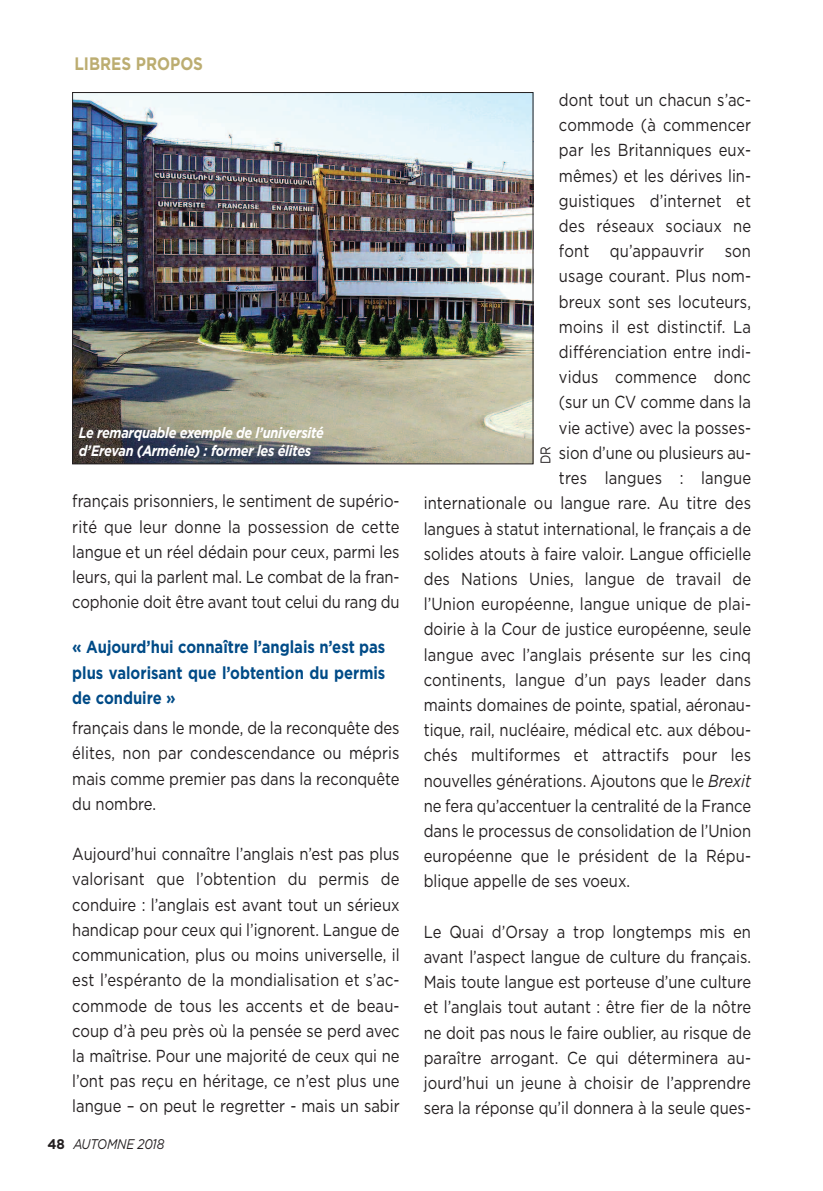
<style>
.page{position:relative;width:823px;height:1191px;background:#fff}
.page>*{position:absolute;margin:0;border:0;box-sizing:border-box;transform-origin:0 0}
.t1{font:700 18px "Gotham";color:#bcad71;scale:.85 1}
.t2{font:17.4px/25.2px "Gotham";color:#231f20;text-align:justify;scale:.85 1}
.t3{font:700 17.4px/25.2px "Gotham";color:#004b87;text-align:justify;scale:.85 1}
.t4{font:italic 700 15px/18px "Gotham";letter-spacing:-.02em;color:#fff;scale:.85 1}
.t5{font:italic 14px "Gotham";letter-spacing:-.015em;color:#231f20;scale:.85 1}
.t6{font:14px "Gotham";color:#231f20;scale:.85 1}
.s1{font-weight:700;font-style:normal}
.s2{font-style:italic}
</style>
<div class="page">
<img style="left:74px;top:94px;width:457px;height:368px">
<p class="t1" style="left:74px;top:53px;width:153px">LIBRES PROPOS</p>
<p class="t4" style="left:79px;top:424px;width:289px">Le remarquable exemple de l’université d’Erevan (Arménie) : former les élites</p>
<p class="t2" style="left:72px;top:489px;width:386px">français prisonniers, le sentiment de supério&shy;rité que leur donne la possession de cette langue et un réel dédain pour ceux, parmi les leurs, qui la parlent mal. Le combat de la fran&shy;cophonie doit être avant tout celui du rang du</p>
<p class="t3" style="left:72px;top:635px;width:369px">« Aujourd’hui connaître l’anglais n’est pas plus valorisant que l’obtention du permis de conduire »</p>
<p class="t2" style="left:72px;top:715px;width:386px">français dans le monde, de la reconquête des élites, non par condescendance ou mépris mais comme premier pas dans la reconquête du nombre.</p>
<p class="t2" style="left:72px;top:841px;width:386px">Aujourd’hui connaître l’anglais n’est pas plus valorisant que l’obtention du permis de conduire : l’anglais est avant tout un sérieux handicap pour ceux qui l’ignorent. Langue de communication, plus ou moins universelle, il est l’espéranto de la mondialisation et s’ac&shy;commode de tous les accents et de beau&shy;coup d’à peu près où la pensée se perd avec la maîtrise. Pour une majorité de ceux qui ne l’ont pas reçu en héritage, ce n’est plus une langue – on peut le regretter - mais un sabir</p>
<p class="t5" style="left:48px;top:1136px;width:139px"><span class="s1">48</span> AUTOMNE 2018</p>
<p class="t2" style="left:558px;top:87px;width:227px">dont tout un chacun s’ac-</p>
<p class="t2" style="left:558px;top:113px;width:227px">commode (à commencer</p>
<p class="t2" style="left:558px;top:138px;width:227px">par les Britanniques eux-</p>
<p class="t2" style="left:558px;top:163px;width:227px">mêmes) et les dérives lin-</p>
<p class="t2" style="left:558px;top:188px;width:227px">guistiques d’internet et</p>
<p class="t2" style="left:558px;top:213px;width:227px">des réseaux sociaux ne</p>
<p class="t2" style="left:558px;top:239px;width:227px">font qu’appauvrir son</p>
<p class="t2" style="left:558px;top:264px;width:227px">usage courant. Plus nom-</p>
<p class="t2" style="left:558px;top:289px;width:227px">breux sont ses locuteurs,</p>
<p class="t2" style="left:558px;top:314px;width:227px">moins il est distinctif. La</p>
<p class="t2" style="left:558px;top:339px;width:227px">différenciation entre indi-</p>
<p class="t2" style="left:558px;top:365px;width:227px">vidus commence donc</p>
<p class="t2" style="left:558px;top:390px;width:227px">(sur un CV comme dans la</p>
<p class="t2" style="left:558px;top:415px;width:227px">vie active) avec la posses-</p>
<p class="t2" style="left:558px;top:440px;width:227px">sion d’une ou plusieurs au-</p>
<p class="t2" style="left:558px;top:465px;width:227px">tres langues : langue</p>
<p class="t2" style="left:423px;top:491px;width:386px">internationale ou langue rare. Au titre des</p>
<p class="t2" style="left:423px;top:516px;width:386px">langues à statut international, le français a de</p>
<p class="t2" style="left:423px;top:541px;width:386px">solides atouts à faire valoir. Langue officielle</p>
<p class="t2" style="left:423px;top:566px;width:386px">des Nations Unies, langue de travail de</p>
<p class="t2" style="left:423px;top:591px;width:386px">l’Union européenne, langue unique de plai-</p>
<p class="t2" style="left:423px;top:617px;width:386px">doirie à la Cour de justice européenne, seule</p>
<p class="t2" style="left:423px;top:642px;width:386px">langue avec l’anglais présente sur les cinq</p>
<p class="t2" style="left:423px;top:667px;width:386px">continents, langue d’un pays leader dans</p>
<p class="t2" style="left:423px;top:692px;width:386px">maints domaines de pointe, spatial, aéronau-</p>
<p class="t2" style="left:423px;top:717px;width:386px">tique, rail, nucléaire, médical etc. aux débou-</p>
<p class="t2" style="left:423px;top:743px;width:386px">chés multiformes et attractifs pour les</p>
<p class="t2" style="left:423px;top:768px;width:386px">nouvelles générations. Ajoutons que le <span class="s2">Brexit</span></p>
<p class="t2" style="left:423px;top:793px;width:386px">ne fera qu’accentuer la centralité de la France</p>
<p class="t2" style="left:423px;top:818px;width:386px">dans le processus de consolidation de l’Union</p>
<p class="t2" style="left:423px;top:843px;width:386px">européenne que le président de la Répu-</p>
<p class="t2" style="left:423px;top:869px;width:244px">blique appelle de ses voeux.</p>
<p class="t2" style="left:423px;top:919px;width:386px">Le Quai d’Orsay a trop longtemps mis en avant l’aspect langue de culture du français.<br>Mais toute langue est porteuse d’une culture et l’anglais tout autant : être fier de la nôtre ne doit pas nous le faire oublier, au risque de paraître arrogant. Ce qui déterminera au&shy;jourd’hui un jeune à choisir de l’apprendre sera la réponse qu’il donnera à la seule ques-</p>
<p class="t6" style="left:537px;top:464px;width:23px;rotate:-90deg">DR</p>
</div>
